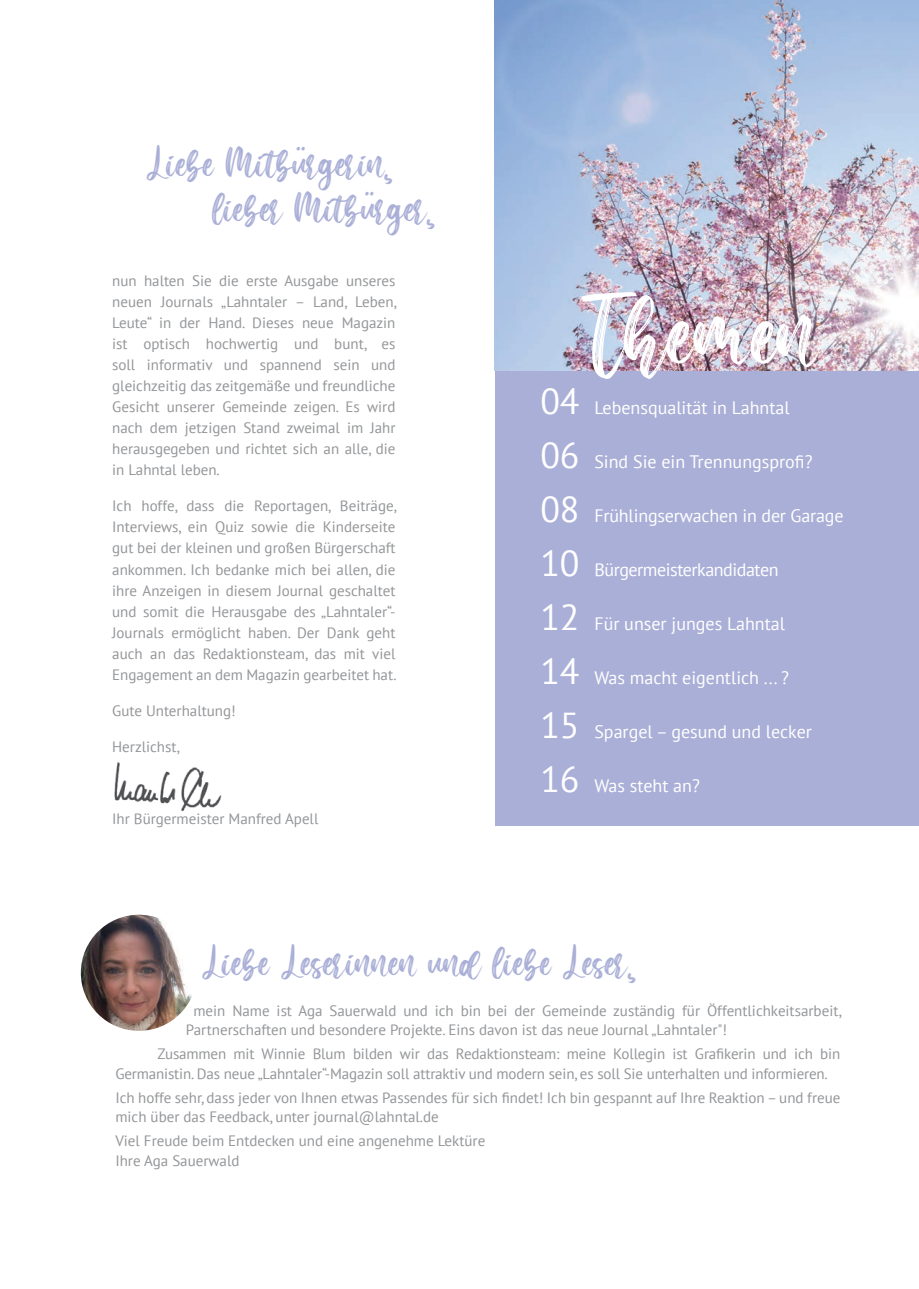
<style>
.page{position:relative;width:919px;height:1289px;background:#fff}
.page>*{position:absolute;margin:0;border:0;box-sizing:border-box;transform-origin:0 0}
.t1{font:90px "Rooling Candy Personal Use";color:#fff}
.t2{font:37.5px/45px "Rooling Candy Personal Use";color:#aaafd7}
.t3{font:36px "PT Sans";color:#fff}
.t4{font:18px "PT Sans";color:#fff}
.t5{font:18px "PT Sans";letter-spacing:-.025em;color:#fff}
.t6{font:15px/21px "PT Sans";color:#939598}
.s1{font-size:36px}
</style>
<div class="page">
<div style="left:495px;top:352px;width:423px;height:473px;background:#aaafd7"></div>
<img style="left:495px;top:0;width:423px;height:370px">
<img style="left:114px;top:762px;width:108px;height:49px">
<img style="left:81px;top:914px;width:116px;height:116px;border-radius:58px">
<h2 class="t2" style="left:212px;top:141px;width:224px;text-indent:-66px">Liebe Mitbürgerin¸ lieber Mitbürger¸</h2>
<p class="t6" style="left:112px;top:270px;width:286px;text-align:justify">nun halten Sie die erste Ausgabe unseres neuen Journals „Lahntaler – Land, Leben, Leute“ in der Hand. Dieses neue Magazin ist optisch hochwertig und bunt, es soll informativ und spannend sein und gleichzeitig das zeitgemäße und freundliche Gesicht unserer Gemeinde zeigen. Es wird nach dem jetzigen Stand zweimal im Jahr herausgegeben und richtet sich an alle, die in Lahntal leben.</p>
<p class="t6" style="left:112px;top:495px;width:286px;text-align:justify">Ich hoffe, dass die Reportagen, Beiträge, Interviews, ein Quiz sowie die Kinderseite gut bei der kleinen und großen Bürgerschaft ankommen. Ich bedanke mich bei allen, die ihre Anzeigen in diesem Journal geschaltet und somit die Herausgabe des „Lahntaler“- Journals ermöglicht haben. Der Dank geht auch an das Redaktionsteam, das mit viel Engagement an dem Magazin gearbeitet hat.</p>
<p class="t6" style="left:112px;top:699px;width:125px">Gute Unterhaltung!</p>
<p class="t6" style="left:112px;top:735px;width:69px">Herzlichst,</p>
<p class="t6" style="left:112px;top:807px;width:208px">Ihr Bürgermeister Manfred Apell</p>
<h1 class="t1" style="left:581px;top:279px;width:238px">Themen</h1>
<p class="t4" style="left:540px;top:396px;width:251px"><span class="s1">04</span> Lebensqualität in Lahntal</p>
<p class="t4" style="left:540px;top:450px;width:274px"><span class="s1">06</span> Sind Sie ein Trennungsprofi?</p>
<p class="t4" style="left:540px;top:504px;width:304px"><span class="s1">08</span> Frühlingserwachen in der Garage</p>
<p class="t5" style="left:540px;top:558px;width:240px"><span class="s1">10</span> Bürgermeisterkandidaten</p>
<h3 class="t3" style="left:540px;top:594px;width:41px">12</h3>
<p class="t4" style="left:594px;top:612px;width:192px">Für unser junges Lahntal</p>
<p class="t4" style="left:540px;top:666px;width:250px"><span class="s1">14</span> Was macht eigentlich ... ?</p>
<p class="t4" style="left:540px;top:720px;width:273px"><span class="s1">15</span> Spargel – gesund und lecker</p>
<p class="t4" style="left:540px;top:774px;width:161px"><span class="s1">16</span> Was steht an?</p>
<h2 class="t2" style="left:202px;top:939px;width:435px">Liebe Leserinnen und liebe Leser¸</h2>
<p class="t6" style="left:186px;top:1000px;width:657px;line-height:19.5px;text-indent:8px">mein Name ist Aga Sauerwald und ich bin bei der Gemeinde zuständig für Öffentlichkeitsarbeit,<br>Partnerschaften und besondere Projekte. Eins davon ist das neue Journal „Lahntaler"!</p>
<p class="t6" style="left:115px;top:1043px;width:726px;line-height:19.5px;text-indent:42px">Zusammen mit Winnie Blum bilden wir das Redaktionsteam: meine Kollegin ist Grafikerin und ich bin<br>Germanistin. Das neue „Lahntaler“-Magazin soll attraktiv und modern sein, es soll Sie unterhalten und informieren.</p>
<p class="t6" style="left:115px;top:1087px;width:726px;line-height:19.5px">Ich hoffe sehr, dass jeder von Ihnen etwas Passendes für sich findet! Ich bin gespannt auf Ihre Reaktion – und freue mich über das Feedback, unter journal@lahntal.de</p>
<p class="t6" style="left:115px;top:1130px;width:371px;line-height:19.5px">Viel Freude beim Entdecken und eine angenehme Lektüre<br>Ihre Aga Sauerwald</p>
</div>
